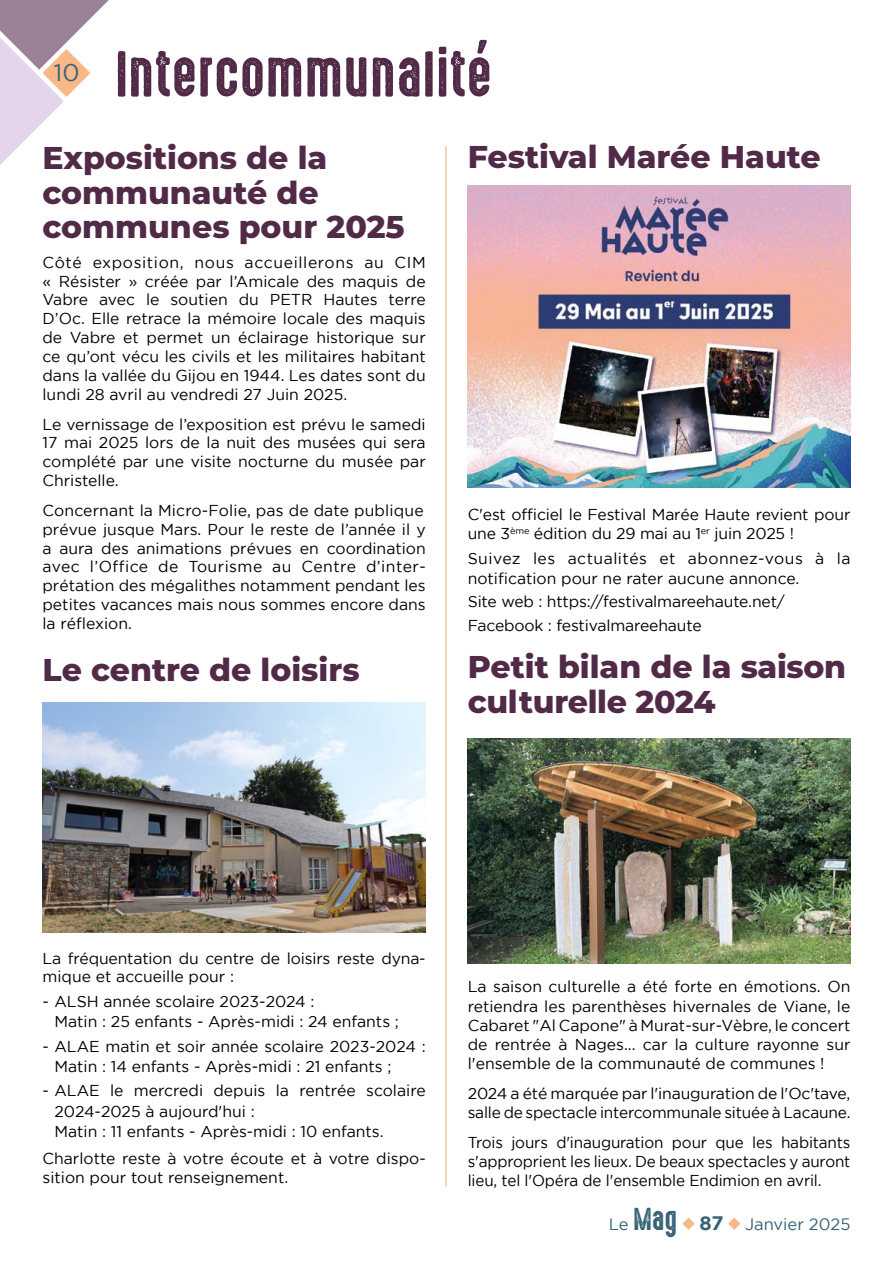
<style>
.page{position:relative;width:893px;height:1263px;background:#fff}
.page>*{position:absolute;margin:0;border:0;box-sizing:border-box;transform-origin:0 0}
.t1{font:58.5px "High Voltage Rough";color:#512a47}
.t2{font:800 31.5px/34.5px "Montserrat";color:#512a47}
.t3{font:28.5px "High Voltage Rough";color:#366376}
.t4{font:24px "Gotham";color:#366376}
.t5{font:16.5px "Gotham";color:#366376}
.t6{font:15.75px/18.9px "Gotham";color:#000}
.s1{font-family:"Gotham";font-size:16.5px}
.s2{font-family:"Gotham";font-weight:700;font-size:19.5px}
</style>
<div class="page">
<svg style="left:682px;top:1217px;width:13px;height:13px"></svg>
<svg style="left:728px;top:1217px;width:12px;height:13px"></svg>
<svg style="left:0;top:0;width:109px;height:165px"></svg>
<hr style="left:445px;top:146px;width:1px;height:1040px;background:#f8b887">
<img style="left:468px;top:738px;width:382px;height:226px">
<img style="left:43px;top:702px;width:383px;height:231px">
<img style="left:468px;top:185px;width:383px;height:302px">
<h3 class="t4" style="left:54px;top:59px;width:27px">10</h3>
<h1 class="t1" style="left:115px;top:30px;width:379px">Intercommunalité</h1>
<h2 class="t2" style="left:43px;top:139px;width:364px">Expositions de la communauté de communes pour 2025</h2>
<p class="t6" style="left:43px;top:252px;width:385px;text-align:justify">Côté exposition, nous accueillerons au CIM « Résister » créée par l’Amicale des maquis de Vabre avec le soutien du PETR Hautes terre D’Oc. Elle retrace la mémoire locale des maquis de Vabre et permet un éclairage historique sur ce qu’ont vécu les civils et les militaires habitant dans la vallée du Gijou en 1944. Les dates sont du lundi 28 avril au vendredi 27 Juin 2025.</p>
<p class="t6" style="left:43px;top:414px;width:385px;text-align:justify">Le vernissage de l’exposition est prévu le samedi 17 mai 2025 lors de la nuit des musées qui sera complété par une visite nocturne du musée par Christelle.</p>
<p class="t6" style="left:43px;top:500px;width:385px">Concernant la Micro-Folie, pas de date publique prévue jusque Mars. Pour le reste de l’année il y a aura des animations prévues en coordination avec l’Office de Tourisme au Centre d’inter&shy;prétation des mégalithes notamment pendant les petites vacances mais nous sommes encore dans la réflexion.</p>
<h2 class="t2" style="left:43px;top:650px;width:319px">Le centre de loisirs</h2>
<h2 class="t2" style="left:468px;top:138px;width:354px">Festival Marée Haute</h2>
<p class="t6" style="left:468px;top:504px;width:384px">C'est officiel le Festival Marée Haute revient pour une 3<sup>ème</sup> édition du 29 mai au 1<sup>er</sup> juin 2025 !</p>
<p class="t6" style="left:468px;top:549px;width:384px">Suivez les actualités et abonnez-vous à la notification pour ne rater aucune annonce.</p>
<p class="t6" style="left:468px;top:590px;width:319px;line-height:23.4px">Site web : https://festivalmareehaute.net/<br>Facebook : festivalmareehaute</p>
<h2 class="t2" style="left:468px;top:648px;width:380px">Petit bilan de la saison culturelle 2024</h2>
<p class="t6" style="left:43px;top:948px;width:385px">La fréquentation du centre de loisirs reste dyna&shy;mique et accueille pour :</p>
<p class="t6" style="left:55px;top:991px;width:346px;line-height:20.2px;text-indent:-12px">- ALSH année scolaire 2023-2024 :<br>Matin : 25 enfants - Après-midi : 24 enfants ;</p>
<p class="t6" style="left:55px;top:1036px;width:373px;line-height:20.2px;text-indent:-12px">- ALAE matin et soir année scolaire 2023-2024 :<br>Matin : 14 enfants - Après-midi : 21 enfants ;</p>
<p class="t6" style="left:55px;top:1080px;width:373px;line-height:20.2px;text-indent:-12px">- ALAE le mercredi depuis la rentrée scolaire<br>2024-2025 à aujourd'hui :<br>Matin : 11 enfants - Après-midi : 10 enfants.</p>
<p class="t6" style="left:43px;top:1149px;width:385px">Charlotte reste à votre écoute et à votre dispo&shy;sition pour tout renseignement.</p>
<p class="t6" style="left:468px;top:977px;width:384px;text-align:justify">La saison culturelle a été forte en émotions. On retiendra les parenthèses hivernales de Viane, le Cabaret "Al Capone" à Murat-sur-Vèbre, le concert de rentrée à Nages... car la culture rayonne sur l'ensemble de la communauté de communes !</p>
<p class="t6" style="left:468px;top:1083px;width:384px">2024 a été marquée par l'inauguration de l'Oc'tave, salle de spectacle intercommunale située à Lacaune.</p>
<p class="t6" style="left:468px;top:1132px;width:384px;text-align:justify">Trois jours d'inauguration pour que les habitants s'approprient les lieux. De beaux spectacles y auront lieu, tel l'Opéra de l'ensemble Endimion en avril.</p>
<h3 class="t3" style="left:609px;top:1197px;width:116px"><span class="s1">Le</span> Mag <span class="s2">87</span></h3>
<p class="t5" style="left:745px;top:1215px;width:107px">Janvier 2025</p>
</div>
